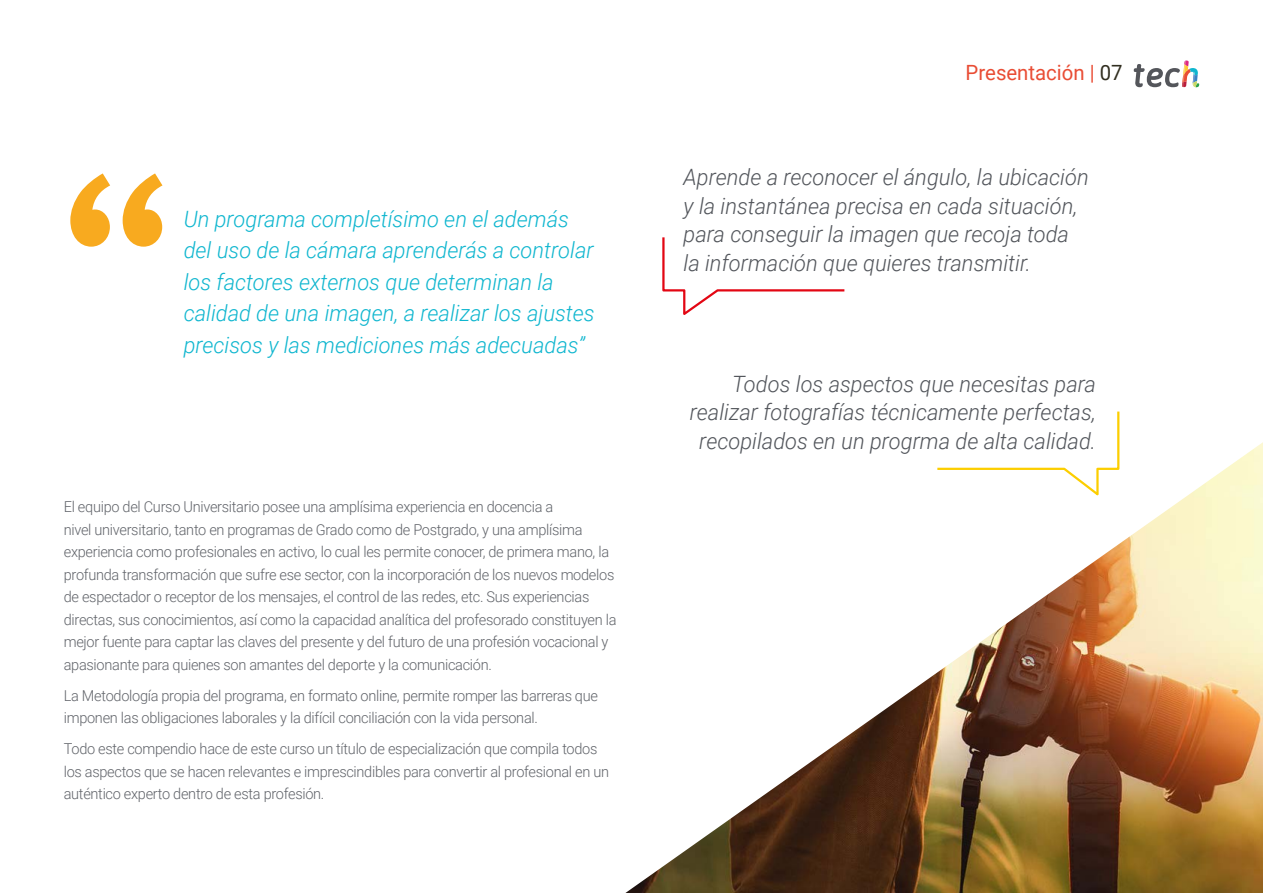
<style>
.page{position:relative;width:1263px;height:893px;background:#fff}
.page>*{position:absolute;margin:0;border:0;box-sizing:border-box;transform-origin:0 0}
.t1{font:italic 300 22.5px/28.5px "Roboto";color:#52555b;text-align:right}
.t2{font:italic 300 22.5px/31.5px "Roboto";color:#0fb6cf}
.t3{font:21px "Roboto";color:#e94d35}
.t4{font:300 15px/22.5px "Roboto";letter-spacing:-.02em;color:#61646a}
.s1{color:#312e20}
</style>
<div class="page">
<svg style="left:70px;top:173px;width:92px;height:74px"></svg>
<svg style="left:1117px;top:411px;width:3px;height:31px"></svg>
<svg style="left:662px;top:237px;width:183px;height:78px"></svg>
<svg style="left:1134px;top:61px;width:65px;height:27px"></svg>
<img style="left:625px;top:442px;width:638px;height:451px">
<h1 class="t2" style="left:184px;top:202px;width:412px">Un programa completísimo en el además del uso de la cámara aprenderás a controlar los factores externos que determinan la calidad de una imagen, a realizar los ajustes precisos y las mediciones más adecuadas”</h1>
<p class="t4" style="left:64px;top:495px;width:554px">El equipo del Curso Universitario posee una amplísima experiencia en docencia a<br>nivel universitario, tanto en programas de Grado como de Postgrado, y una amplísima experiencia como profesionales en activo, lo cual les permite conocer, de primera mano, la profunda transformación que sufre ese sector, con la incorporación de los nuevos modelos de espectador o receptor de los mensajes, el control de las redes, etc. Sus experiencias directas, sus conocimientos, así como la capacidad analítica del profesorado constituyen la mejor fuente para captar las claves del presente y del futuro de una profesión vocacional y apasionante para quienes son amantes del deporte y la comunicación.</p>
<p class="t4" style="left:64px;top:684px;width:536px">La Metodología propia del programa, en formato online, permite romper las barreras que imponen las obligaciones laborales y la difícil conciliación con la vida personal.</p>
<p class="t4" style="left:64px;top:737px;width:547px">Todo este compendio hace de este curso un título de especialización que compila todos los aspectos que se hacen relevantes e imprescindibles para convertir al profesional en un auténtico experto dentro de esta profesión.</p>
<h2 class="t3" style="left:966px;top:57px;width:159px">Presentación | <span class="s1">07</span></h2>
<h1 class="t1" style="left:683px;top:162px;width:407px;text-align:left">Aprende a reconocer el ángulo, la ubicación y la instantánea precisa en cada situación, para conseguir la imagen que recoja toda la información que quieres transmitir.</h1>
<h1 class="t1" style="left:690px;top:369px;width:408px">Todos los aspectos que necesitas para realizar fotografías técnicamente perfectas, recopilados en un progrma de alta calidad.</h1>
</div>
